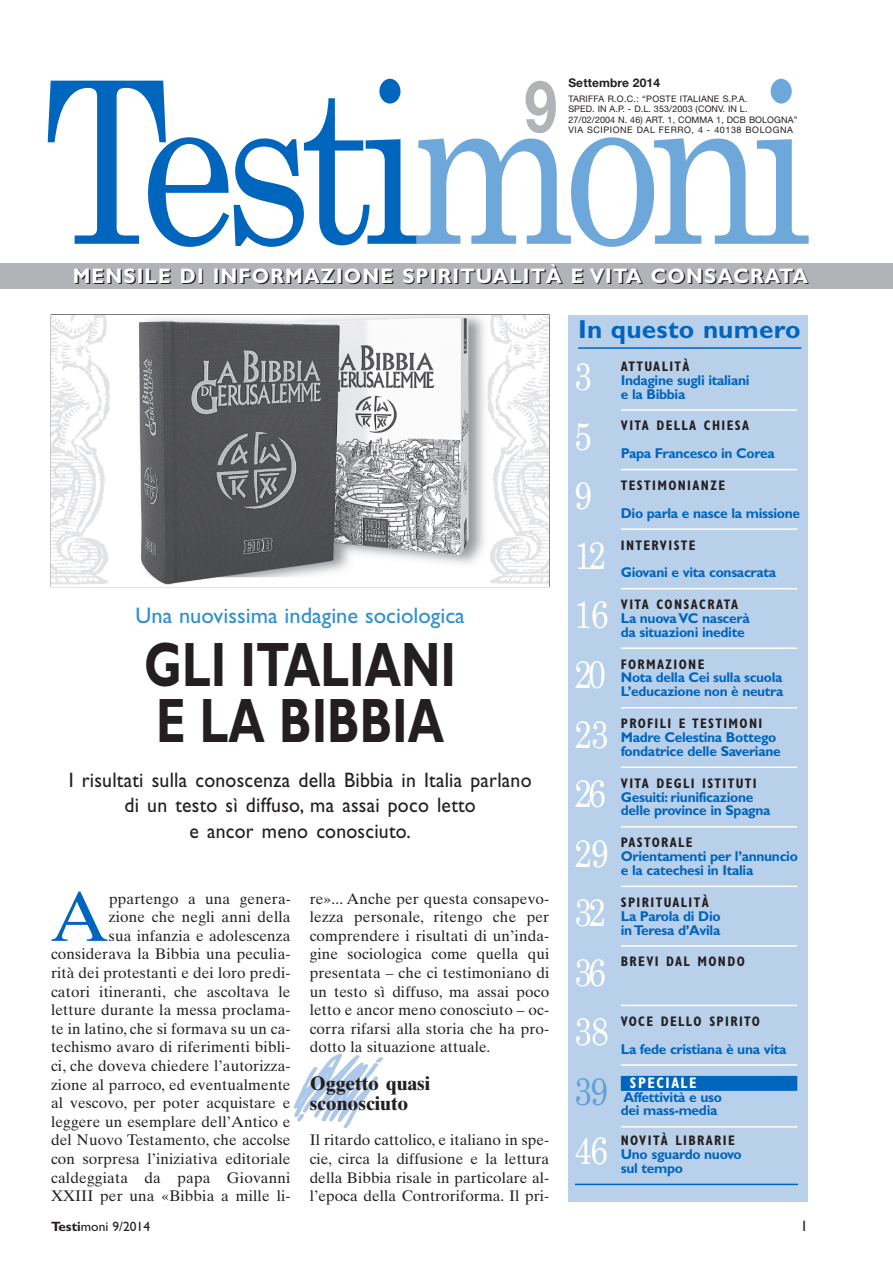
<style>
.page{position:relative;width:893px;height:1263px;background:#fff}
.page>*{position:absolute;margin:0;border:0;box-sizing:border-box;transform-origin:0 0}
.t1{font:225.9px "Century Schoolbook";letter-spacing:-.065em;color:#0065bd;scale:.85 1}
.t2{font:700 72px "Helvetica Neue";color:#b2b3b7;scale:.82 1}
.t3{font:70.5px "Times Ten";color:#0065bd}
.t4{font:700 63px/56.2px "Gill Sans";color:#231f20;scale:.74 1}
.t5{font:39px "Century Schoolbook";letter-spacing:-.085em;color:#fff;scale:.82 1}
.t6{font:39px "Century Schoolbook";color:#61a1d7;scale:.82 1}
.t7{font:700 26.1px "Gill Sans";letter-spacing:.01em;color:#0065bd}
.t8{font:22.5px "Gill Sans";color:#2c90cf}
.t9{font:21px/25.5px "Gill Sans";letter-spacing:.01em;color:#231f20;text-align:center;scale:.94 1}
.t10{font:700 21px "Gill Sans";letter-spacing:.06em;color:#231f20;scale:.95 1}
.t11{font:700 19.5px/19.5px "Times Ten";color:#231f20}
.t12{font:15.3px/18.6px "Times Ten";letter-spacing:.01em;color:#231f20;text-align:justify}
.t13{font:700 condensed 15.3px "Gill Sans";letter-spacing:.105em;color:#fff;scale:.95 1}
.t14{font:15px "Gill Sans";color:#231f20}
.t15{font:700 14.25px/13.8px "Gill Sans";letter-spacing:-.02em;color:#0065bd}
.t16{font:700 14.1px "Gill Sans";letter-spacing:-.02em;color:#0065bd}
.t17{font:700 condensed 13.8px "Gill Sans";letter-spacing:.105em;color:#231f20;scale:.95 1}
.t18{font:13.5px "Gill Sans";color:#231f20}
.t19{font:700 12px "Helvetica Neue";letter-spacing:.01em;color:#231f20}
.t20{font:9px/10.5px "Helvetica Neue";letter-spacing:.03em;color:#231f20}
.s1{color:#6ea7d9}
.s2{font-weight:700}
</style>
<div class="page">
<div style="left:0;top:264px;width:893px;height:25px;background:#b2b3b7"></div>
<div style="left:568px;top:315px;width:240px;height:886px;background:#b9d0eb"></div>
<hr style="left:578px;top:347px;width:223px;height:2px;background:#0065bd">
<hr style="left:621px;top:469px;width:176px;height:1px;background:#fff">
<hr style="left:621px;top:588px;width:176px;height:1px;background:#fff">
<hr style="left:621px;top:528px;width:176px;height:2px;background:#fff">
<hr style="left:621px;top:647px;width:176px;height:2px;background:#fff">
<hr style="left:621px;top:707px;width:176px;height:1px;background:#fff">
<hr style="left:621px;top:766px;width:176px;height:2px;background:#fff">
<hr style="left:621px;top:826px;width:176px;height:1px;background:#fff">
<hr style="left:621px;top:885px;width:176px;height:2px;background:#fff">
<hr style="left:621px;top:945px;width:176px;height:2px;background:#fff">
<hr style="left:575px;top:1184px;width:223px;height:1px;background:#0065bd">
<hr style="left:621px;top:1005px;width:176px;height:1px;background:#fff">
<hr style="left:621px;top:1064px;width:176px;height:2px;background:#fff">
<div style="left:621px;top:1076px;width:176px;height:15px;background:#0065bd"></div>
<hr style="left:621px;top:1126px;width:176px;height:1px;background:#fff">
<img style="left:51px;top:315px;width:498px;height:270px">
<hr style="left:621px;top:409px;width:176px;height:2px;background:#fff">
<h2 class="t2" style="left:524px;top:81px;width:41px">9</h2>
<p class="t19" style="left:568px;top:79px;width:93px">Settembre 2014</p>
<h1 class="t1" style="left:42px;top:79px;width:908px">Testi<span class="s1">moni</span></h1>
<p class="t20" style="left:568px;top:94px;width:231px">TARIFFA R.O.C.: “POSTE ITALIANE S.P.A.<br>SPED. IN A.P. - D.L. 353/2003 (CONV. IN L.<br>27/02/2004 N. 46) ART. 1, COMMA 1, DCB BOLOGNA” VIA SCIPIONE DAL FERRO, 4 - 40138 BOLOGNA</p>
<h3 class="t10" style="left:74px;top:270px;width:775px">MENSILE DI INFORMAZIONE SPIRITUALITÀ E VITA CONSACRATA</h3>
<h3 class="t7" style="left:578px;top:320px;width:224px">In questo numero</h3>
<h3 class="t8" style="left:135px;top:608px;width:331px">Una nuovissima indagine sociologica</h3>
<h3 class="t4" style="left:144px;top:644px;width:423px">GLI ITALIANI<br>E LA BIBBIA</h3>
<h3 class="t9" style="left:69px;top:769px;width:494px">I risultati sulla conoscenza della Bibbia in Italia parlano di un testo sì diffuso, ma assai poco letto<br>e ancor meno conosciuto.</h3>
<h3 class="t3" style="left:50px;top:890px;width:61px">A</h3>
<p class="t12" style="left:51px;top:891px;width:241px;text-align:right">ppartengo a una genera-<br>zione che negli anni della<br>sua infanzia e adolescenza considerava la Bibbia una peculia&shy;rità dei protestanti e dei loro predi&shy;catori itineranti, che ascoltava le letture durante la messa proclama&shy;te in latino, che si formava su un ca&shy;techismo avaro di riferimenti bibli&shy;ci, che doveva chiedere l’autorizza&shy;zione al parroco, ed eventualmente al vescovo, per poter acquistare e leggere un esemplare dell’Antico e del Nuovo Testamento, che accolse con sorpresa l’iniziativa editoriale caldeggiata da papa Giovanni XXIII per una «Bibbia a mille li-</p>
<p class="t12" style="left:310px;top:891px;width:241px">re»... Anche per questa consapevo&shy;lezza personale, ritengo che per comprendere i risultati di un’inda&shy;gine sociologica come quella qui presentata – che ci testimoniano di un testo sì diffuso, ma assai poco letto e ancor meno conosciuto – oc&shy;corra rifarsi alla storia che ha pro&shy;dotto la situazione attuale.</p>
<p class="t11" style="left:310px;top:1076px;width:122px">Oggetto quasi sconosciuto</p>
<p class="t12" style="left:310px;top:1132px;width:241px">Il ritardo cattolico, e italiano in spe&shy;cie, circa la diffusione e la lettura della Bibbia risale in particolare al&shy;l’epoca della Controriforma. Il pri-</p>
<h3 class="t5" style="left:574px;top:362px;width:23px">3</h3>
<h3 class="t5" style="left:574px;top:421px;width:23px">5</h3>
<h3 class="t5" style="left:574px;top:481px;width:23px">9</h3>
<h3 class="t5" style="left:574px;top:540px;width:40px">12</h3>
<h3 class="t5" style="left:574px;top:600px;width:44px">16</h3>
<h3 class="t5" style="left:574px;top:659px;width:40px">20</h3>
<h3 class="t5" style="left:574px;top:719px;width:44px">23</h3>
<h3 class="t5" style="left:574px;top:779px;width:40px">26</h3>
<h3 class="t5" style="left:574px;top:838px;width:44px">29</h3>
<h3 class="t5" style="left:574px;top:898px;width:40px">32</h3>
<h3 class="t5" style="left:574px;top:957px;width:40px">36</h3>
<h3 class="t5" style="left:574px;top:1017px;width:44px">38</h3>
<h3 class="t6" style="left:574px;top:1076px;width:43px">39</h3>
<h3 class="t5" style="left:574px;top:1136px;width:43px">46</h3>
<p class="t17" style="left:621px;top:361px;width:74px">ATTUALITÀ</p>
<p class="t15" style="left:621px;top:375px;width:130px">Indagine sugli italiani</p>
<p class="t15" style="left:621px;top:389px;width:66px">e la Bibbia</p>
<p class="t17" style="left:621px;top:421px;width:136px">VITA DELLA CHIESA</p>
<p class="t15" style="left:621px;top:448px;width:155px">Papa Francesco in Corea</p>
<p class="t17" style="left:621px;top:481px;width:111px">TESTIMONIANZE</p>
<p class="t15" style="left:621px;top:508px;width:181px">Dio parla e nasce la missione</p>
<p class="t17" style="left:621px;top:540px;width:80px">INTERVISTE</p>
<p class="t15" style="left:621px;top:567px;width:157px">Giovani e vita consacrata</p>
<p class="t17" style="left:621px;top:600px;width:125px">VITA CONSACRATA</p>
<p class="t15" style="left:621px;top:613px;width:130px">La nuova VC nascerà</p>
<p class="t15" style="left:621px;top:627px;width:125px">da situazioni inedite</p>
<p class="t17" style="left:621px;top:659px;width:90px">FORMAZIONE</p>
<p class="t16" style="left:621px;top:673px;width:163px">Nota della Cei sulla scuola</p>
<p class="t16" style="left:621px;top:687px;width:164px">L’educazione non è neutra</p>
<p class="t17" style="left:621px;top:719px;width:150px">PROFILI E TESTIMONI</p>
<p class="t15" style="left:621px;top:732px;width:157px">Madre Celestina Bottego</p>
<p class="t15" style="left:621px;top:746px;width:161px">fondatrice delle Saveriane</p>
<p class="t17" style="left:621px;top:778px;width:145px">VITA DEGLI ISTITUTI</p>
<p class="t15" style="left:621px;top:791px;width:134px">Gesuiti: riunificazione</p>
<p class="t15" style="left:621px;top:805px;width:151px">delle province in Spagna</p>
<p class="t17" style="left:621px;top:838px;width:77px">PASTORALE</p>
<p class="t15" style="left:621px;top:851px;width:179px">Orientamenti per l’annuncio</p>
<p class="t15" style="left:621px;top:865px;width:134px">e la catechesi in Italia</p>
<p class="t17" style="left:621px;top:897px;width:94px">SPIRITUALITÀ</p>
<p class="t15" style="left:621px;top:910px;width:101px">La Parola di Dio</p>
<p class="t15" style="left:621px;top:924px;width:101px">in Teresa d’Avila</p>
<p class="t17" style="left:621px;top:957px;width:132px">BREVI DAL MONDO</p>
<p class="t17" style="left:621px;top:1016px;width:148px">VOCE DELLO SPIRITO</p>
<p class="t15" style="left:621px;top:1043px;width:167px">La fede cristiana è una vita</p>
<p class="t13" style="left:630px;top:1077px;width:72px">SPECIALE</p>
<p class="t15" style="left:621px;top:1091px;width:103px">Affettività e uso dei mass-media</p>
<p class="t17" style="left:621px;top:1135px;width:122px">NOVITÀ LIBRARIE</p>
<p class="t15" style="left:621px;top:1149px;width:122px">Uno sguardo nuovo</p>
<p class="t15" style="left:621px;top:1162px;width:64px">sul tempo</p>
<p class="t18" style="left:51px;top:1222px;width:101px"><span class="s2">Testi</span>moni 9/2014</p>
<p class="t14" style="left:800px;top:1221px;width:9px">1</p>
</div>
